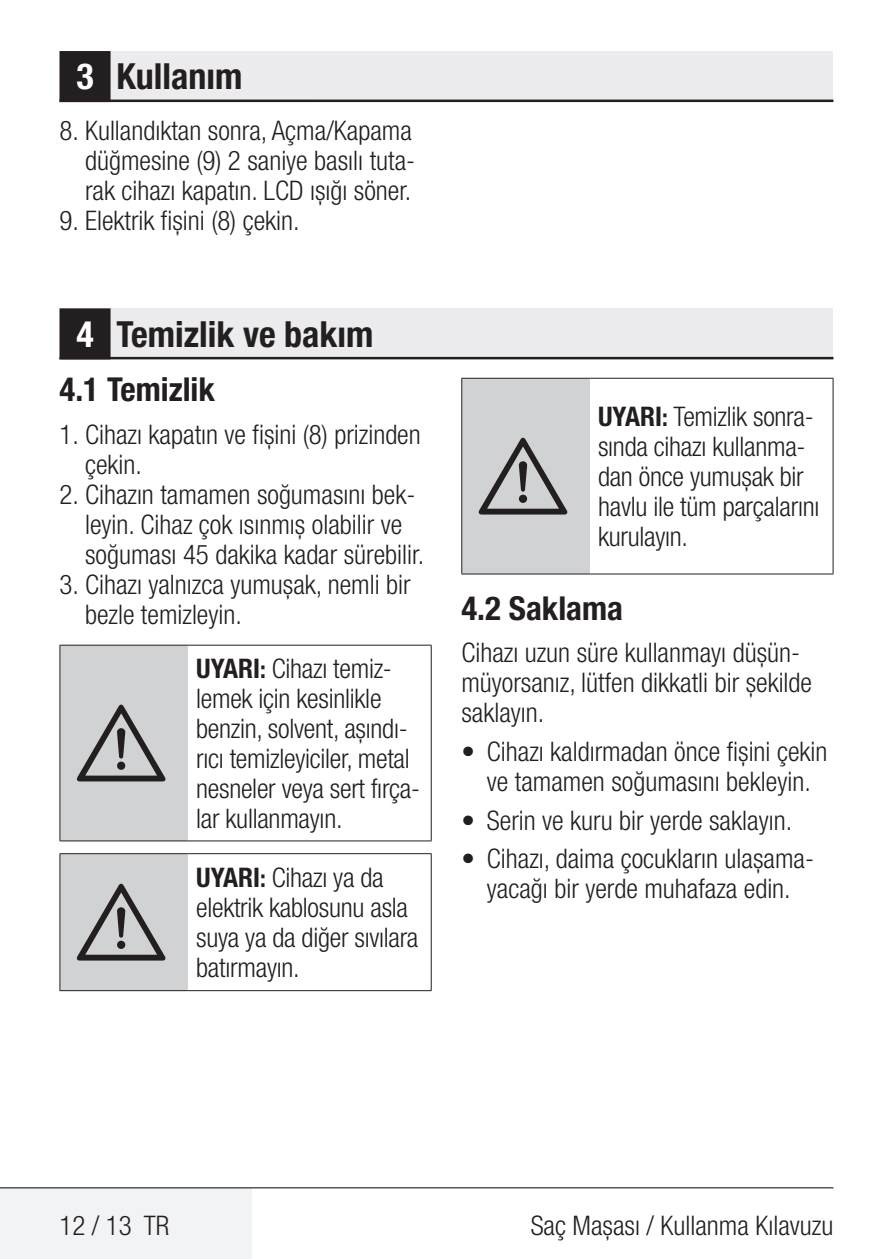
<style>
.page{position:relative;width:893px;height:1259px;background:#fff}
.page>*{position:absolute;margin:0;border:0;box-sizing:border-box;transform-origin:0 0}
.t1{font:96px "ZIWARNUN";color:#231f20}
.t2{font:700 condensed 36px "Helvetica Neue LT Pro";color:#231f20}
.t3{font:700 condensed 33px "Helvetica Neue LT Pro";color:#231f20}
.t4{font:300 condensed 27px/30px "Helvetica Neue LT Pro";color:#231f20}
.s1{color:#fff}
.s2{font-weight:700}
.s3{font-weight:700;font-size:24px}
</style>
<div class="page">
<div style="left:60px;top:51px;width:773px;height:50px;background:#ececee"></div>
<hr style="left:60px;top:100px;width:773px;height:2px;background:#231f20">
<div style="left:61px;top:53px;width:48px;height:48px;background:#231f20"></div>
<div style="left:60px;top:51px;width:51px;height:51px;border:3px solid #231f20"></div>
<div style="left:0;top:1188px;width:252px;height:71px;background:#f2f3f4"></div>
<hr style="left:0;top:1187px;width:833px;height:1px;background:#000">
<div style="left:60px;top:308px;width:773px;height:50px;background:#ececee"></div>
<hr style="left:60px;top:357px;width:773px;height:2px;background:#231f20">
<div style="left:61px;top:310px;width:48px;height:48px;background:#231f20"></div>
<div style="left:60px;top:308px;width:51px;height:51px;border:3px solid #231f20"></div>
<div style="left:60px;top:645px;width:128px;height:196px;background:#d1d2d4"></div>
<hr style="left:188px;top:644px;width:244px;height:1px;background:#231f20">
<hr style="left:431px;top:645px;width:1px;height:195px;background:#231f20">
<hr style="left:188px;top:840px;width:244px;height:1px;background:#231f20">
<hr style="left:60px;top:840px;width:128px;height:1px;background:#231f20">
<hr style="left:60px;top:644px;width:128px;height:1px;background:#231f20">
<hr style="left:59px;top:645px;width:1px;height:195px;background:#231f20">
<div style="left:60px;top:853px;width:128px;height:137px;background:#d1d2d4"></div>
<hr style="left:188px;top:853px;width:244px;height:1px;background:#231f20">
<hr style="left:431px;top:854px;width:1px;height:136px;background:#231f20">
<hr style="left:188px;top:990px;width:244px;height:1px;background:#231f20">
<hr style="left:60px;top:990px;width:128px;height:1px;background:#231f20">
<hr style="left:60px;top:853px;width:128px;height:1px;background:#231f20">
<hr style="left:59px;top:854px;width:1px;height:136px;background:#231f20">
<div style="left:462px;top:378px;width:127px;height:196px;background:#d1d2d4"></div>
<hr style="left:589px;top:378px;width:244px;height:1px;background:#231f20">
<hr style="left:833px;top:379px;width:1px;height:194px;background:#231f20">
<hr style="left:589px;top:573px;width:244px;height:1px;background:#231f20">
<hr style="left:461px;top:573px;width:128px;height:1px;background:#231f20">
<hr style="left:461px;top:378px;width:128px;height:1px;background:#231f20">
<hr style="left:461px;top:379px;width:1px;height:194px;background:#231f20">
<h2 class="t2" style="left:77px;top:55px;width:167px"><span class="s1">3</span> Kullanım</h2>
<p class="t4" style="left:85px;top:115px;width:332px;text-align:justify;text-indent:-26px">8. Kullandıktan sonra, Açma/Kapama düğmesine (9) 2 saniye basılı tuta&shy;rak cihazı kapatın. LCD ışığı söner.</p>
<p class="t4" style="left:60px;top:205px;width:242px">9. Elektrik fişini (8) çekin.</p>
<h2 class="t2" style="left:77px;top:312px;width:298px"><span class="s1">4</span> Temizlik ve bakım</h2>
<p class="t3" style="left:60px;top:370px;width:157px">4.1 Temizlik</p>
<p class="t4" style="left:85px;top:419px;width:337px;text-indent:-26px">1. Cihazı kapatın ve fişini (8) prizinden çekin.</p>
<p class="t4" style="left:85px;top:479px;width:341px;text-indent:-26px">2. Cihazın tamamen soğumasını bek&shy;leyin. Cihaz çok ısınmış olabilir ve soğuması 45 dakika kadar sürebilir.</p>
<p class="t4" style="left:85px;top:569px;width:327px;text-indent:-26px">3. Cihazı yalnızca yumuşak, nemli bir bezle temizleyin.</p>
<h1 class="t1" style="left:77px;top:692px;width:94px">A</h1>
<h1 class="t1" style="left:77px;top:871px;width:94px">A</h1>
<p class="t4" style="left:196px;top:653px;width:225px"><span class="s2">UYARI</span><span class="s3">:</span> Cihazı temiz&shy;lemek için kesinlikle benzin, solvent, aşındı&shy;rıcı temizleyiciler, metal nesneler veya sert fırça&shy;lar kullanmayın.</p>
<p class="t4" style="left:196px;top:862px;width:224px"><span class="s2">UYARI</span><span class="s3">:</span> Cihazı ya da elektrik kablosunu asla suya ya da diğer sıvılara batırmayın.</p>
<h1 class="t1" style="left:479px;top:425px;width:94px">A</h1>
<p class="t4" style="left:598px;top:401px;width:223px"><span class="s2">UYARI</span><span class="s3">:</span> Temizlik sonra&shy;sında cihazı kullanma&shy;dan önce yumuşak bir havlu ile tüm parçalarını kurulayın.</p>
<p class="t3" style="left:461px;top:588px;width:163px">4.2 Saklama</p>
<p class="t4" style="left:461px;top:637px;width:352px">Cihazı uzun süre kullanmayı düşün&shy;müyorsanız, lütfen dikkatli bir şekilde saklayın.</p>
<p class="t4" style="left:461px;top:736px;width:368px;text-align:center"><span class="s2">•</span> Cihazı kaldırmadan önce fişini çekin ve tamamen soğumasını bekleyin.</p>
<p class="t4" style="left:461px;top:804px;width:332px"><span class="s2">•</span> Serin ve kuru bir yerde saklayın.</p>
<p class="t4" style="left:461px;top:843px;width:354px;text-align:center"><span class="s2">•</span> Cihazı, daima çocukların ulaşama&shy;yacağı bir yerde muhafaza edin.</p>
<p class="t4" style="left:60px;top:1210px;width:111px">12 / 13 TR</p>
<p class="t4" style="left:531px;top:1210px;width:304px">Saç Maşası / Kullanma Kılavuzu</p>
</div>
